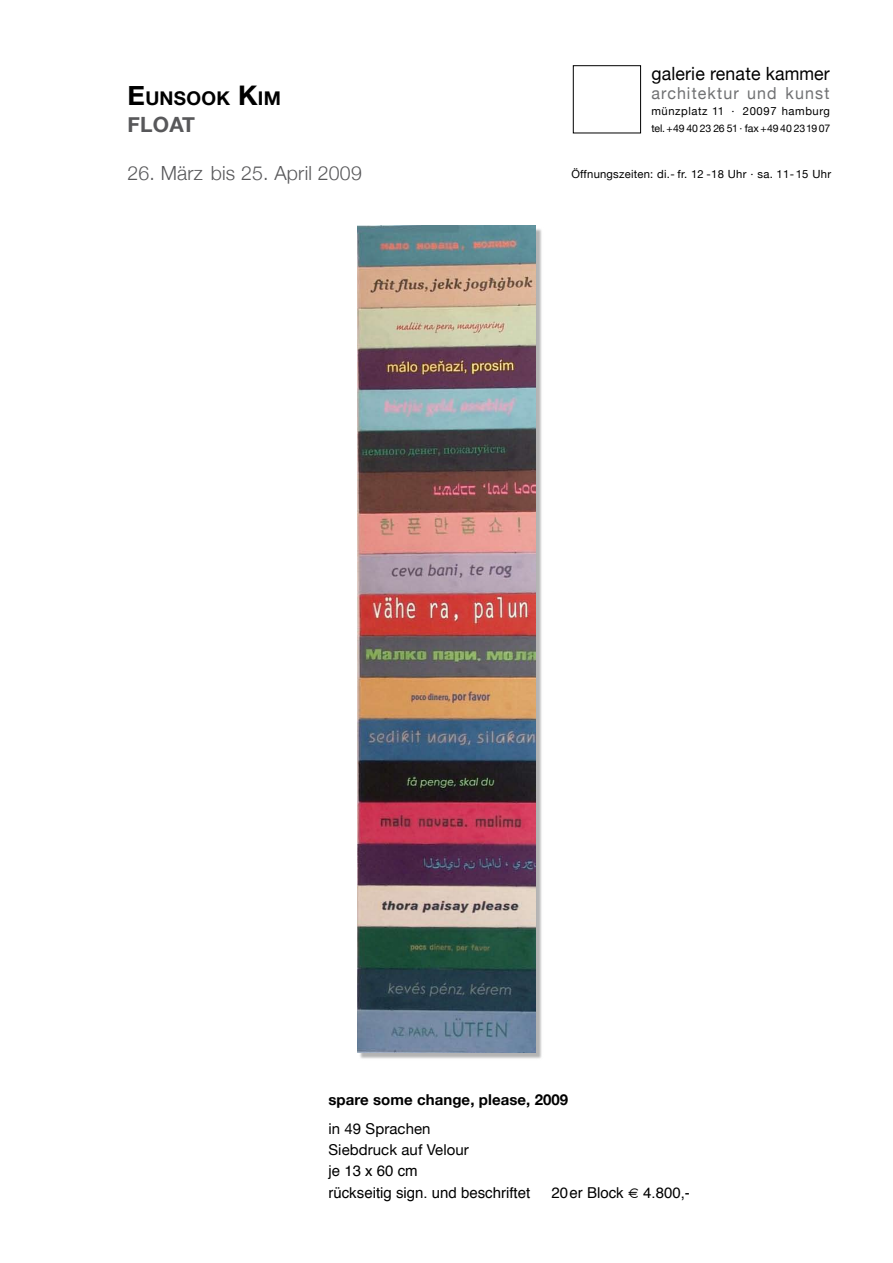
<style>
.page{position:relative;width:893px;height:1263px;background:#fff}
.page>*{position:absolute;margin:0;border:0;box-sizing:border-box;transform-origin:0 0}
.t1{font:700 21px "Helvetica Neue";letter-spacing:.01em;color:#58585a}
.t2{font:300 19.5px "Helvetica Neue";letter-spacing:.01em;color:#58585a}
.t3{font:700 18.9px "Helvetica Neue";letter-spacing:.015em;color:#000}
.t4{font:18.3px "Helvetica Neue";letter-spacing:.01em;color:#000}
.t5{font:16.5px "Helvetica Neue";letter-spacing:.07em;color:#707173}
.t6{font:15px/21px "Helvetica";color:#000}
.t7{font:15px/21px "Helvetica Neue";letter-spacing:.005em;color:#000}
.t8{font:700 15px "Helvetica Neue";letter-spacing:.005em;color:#000}
.t9{font:11.25px "Helvetica Neue";letter-spacing:.03em;color:#000}
.t10{font:11.25px "Helvetica Neue";letter-spacing:.05em;color:#000}
.t11{font:10.5px "Helvetica Neue";letter-spacing:-.01em;color:#000}
.s1{font-size:27px}
</style>
<div class="page">
<div style="left:573px;top:65px;width:68px;height:68px;border:1px solid #000"></div>
<div style="left:358px;top:227px;width:186px;height:833px;background:#000;opacity:.3"></div>
<img style="left:357px;top:226px;width:179px;height:826px">
<p class="t3" style="left:128px;top:87px;width:155px"><span class="s1">E</span>unsook <span class="s1">K</span>im</p>
<h1 class="t1" style="left:128px;top:112px;width:69px">FLOAT</h1>
<h2 class="t2" style="left:128px;top:161px;width:236px">26. März bis 25. April 2009</h2>
<p class="t4" style="left:651px;top:62px;width:180px">galerie renate kammer</p>
<p class="t5" style="left:651px;top:83px;width:179px">architektur und kunst</p>
<p class="t10" style="left:651px;top:105px;width:180px">münzplatz 11 · 20097 hamburg</p>
<p class="t11" style="left:651px;top:122px;width:180px">tel. +49 40 23 26 51 · fax +49 40 2319 07</p>
<p class="t9" style="left:571px;top:167px;width:261px">Öffnungszeiten: di.- fr. 12 -18 Uhr · sa. 11-15 Uhr</p>
<p class="t8" style="left:328px;top:1090px;width:241px">spare some change, please, 2009</p>
<p class="t7" style="left:328px;top:1118px;width:142px">in 49 Sprachen<br>Siebdruck auf Velour</p>
<p class="t6" style="left:328px;top:1160px;width:203px">je 13 x 60 cm<br>rückseitig sign. und beschriftet</p>
<p class="t6" style="left:551px;top:1181px;width:140px">20er Block € 4.800,-</p>
</div>
